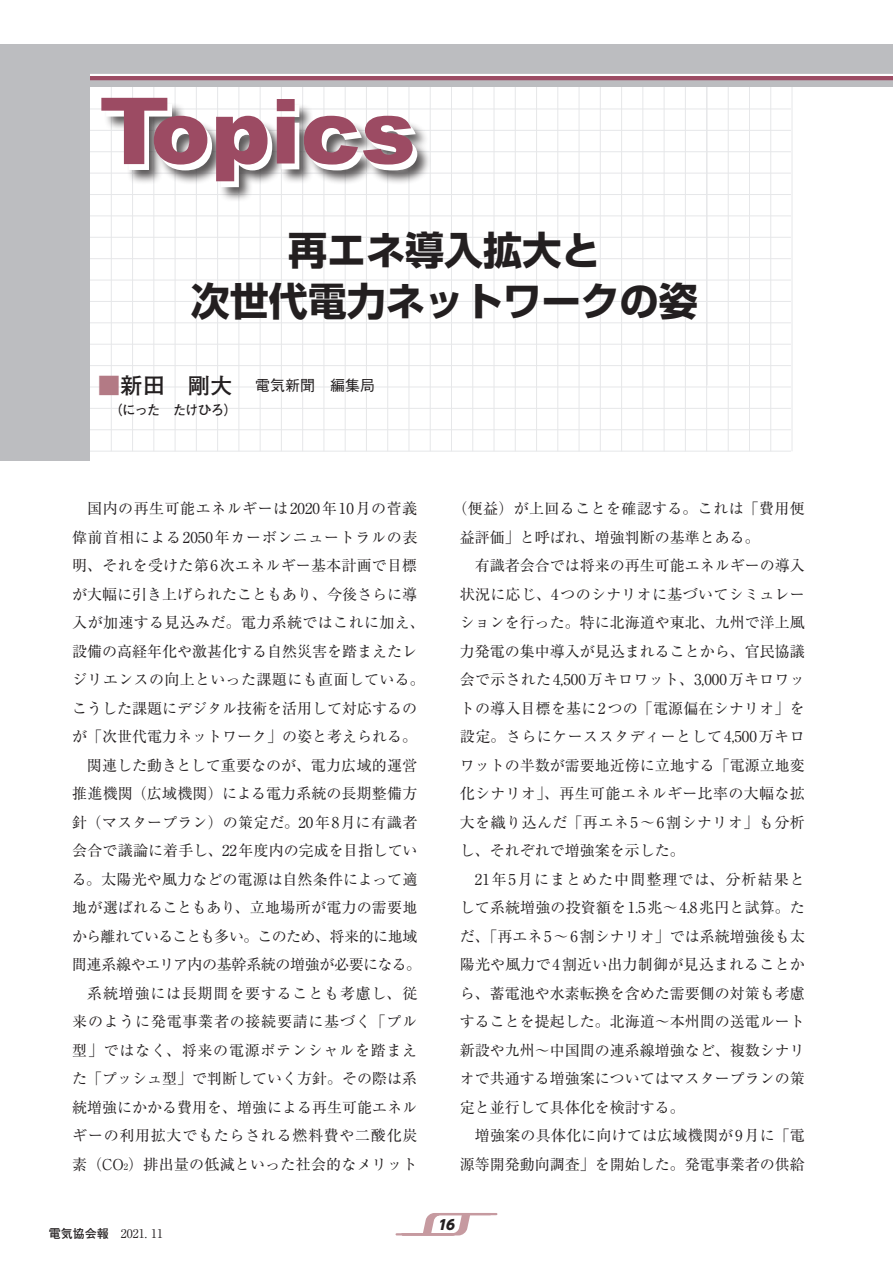
<style>
.page{position:relative;width:893px;height:1263px;background:#fff}
.page>*{position:absolute;margin:0;border:0;box-sizing:border-box;transform-origin:0 0}
.t1{font:700 39px/51px "Shin Go Pro";color:#231f20;text-align:center}
.t2{font:15px/28.5px "Ryumin Pro";letter-spacing:.01em;color:#231f20;text-align:justify}
.t3{font:500 15px "Gothic BBB Pro";color:#231f20}
.t4{font:700 13.5px "Futo Go B101 Pro";letter-spacing:-.08em;color:#231f20}
.t5{font:800 13.5px "UD Shin Go NT Pro";color:#231f20}
.t6{font:12px "Ryumin Pro";color:#231f20}
.s1{font-family:"Futo Go B101 Pro";font-weight:700;font-size:22.5px;color:#b37a85}
.s2{font-family:"Futo Go B101 Pro";font-weight:700;font-size:22.5px}
.s3{font-size:8.7px}
.s4{font-family:"Futo Go B101 Pro";font-weight:700}
</style>
<div class="page">
<hr style="left:89px;top:365px;width:702px;height:1px;background:#e6e7e9">
<hr style="left:89px;top:429px;width:702px;height:1px;background:#e6e7e9">
<hr style="left:111px;top:87px;width:1px;height:364px;background:#e6e7e9">
<hr style="left:132px;top:87px;width:1px;height:364px;background:#e6e7e9">
<hr style="left:153px;top:87px;width:1px;height:364px;background:#e6e7e9">
<hr style="left:175px;top:87px;width:1px;height:364px;background:#e6e7e9">
<hr style="left:196px;top:87px;width:1px;height:364px;background:#e6e7e9">
<hr style="left:217px;top:87px;width:1px;height:364px;background:#e6e7e9">
<hr style="left:238px;top:87px;width:1px;height:364px;background:#e6e7e9">
<hr style="left:260px;top:87px;width:1px;height:364px;background:#e6e7e9">
<hr style="left:281px;top:87px;width:1px;height:364px;background:#e6e7e9">
<hr style="left:302px;top:87px;width:1px;height:364px;background:#e6e7e9">
<hr style="left:324px;top:87px;width:1px;height:364px;background:#e6e7e9">
<hr style="left:345px;top:87px;width:1px;height:364px;background:#e6e7e9">
<hr style="left:366px;top:87px;width:1px;height:364px;background:#e6e7e9">
<hr style="left:387px;top:87px;width:1px;height:364px;background:#e6e7e9">
<hr style="left:409px;top:87px;width:1px;height:364px;background:#e6e7e9">
<hr style="left:430px;top:87px;width:1px;height:364px;background:#e6e7e9">
<hr style="left:451px;top:87px;width:1px;height:364px;background:#e6e7e9">
<hr style="left:472px;top:87px;width:1px;height:364px;background:#e6e7e9">
<hr style="left:494px;top:87px;width:1px;height:364px;background:#e6e7e9">
<hr style="left:515px;top:87px;width:1px;height:364px;background:#e6e7e9">
<hr style="left:536px;top:87px;width:1px;height:364px;background:#e6e7e9">
<hr style="left:89px;top:344px;width:702px;height:1px;background:#e6e7e9">
<hr style="left:89px;top:408px;width:702px;height:1px;background:#e6e7e9">
<hr style="left:89px;top:322px;width:702px;height:1px;background:#e6e7e9">
<hr style="left:89px;top:387px;width:702px;height:1px;background:#e6e7e9">
<hr style="left:89px;top:301px;width:702px;height:1px;background:#e6e7e9">
<hr style="left:89px;top:280px;width:702px;height:1px;background:#e6e7e9">
<hr style="left:89px;top:258px;width:702px;height:1px;background:#e6e7e9">
<hr style="left:89px;top:237px;width:702px;height:1px;background:#e6e7e9">
<hr style="left:89px;top:215px;width:702px;height:1px;background:#e6e7e9">
<hr style="left:89px;top:194px;width:702px;height:1px;background:#e6e7e9">
<hr style="left:89px;top:173px;width:702px;height:1px;background:#e6e7e9">
<hr style="left:89px;top:151px;width:702px;height:1px;background:#e6e7e9">
<hr style="left:89px;top:130px;width:702px;height:1px;background:#e6e7e9">
<hr style="left:89px;top:109px;width:702px;height:1px;background:#e6e7e9">
<hr style="left:89px;top:451px;width:702px;height:1px;background:#e6e7e9">
<hr style="left:557px;top:87px;width:1px;height:364px;background:#e6e7e9">
<hr style="left:707px;top:87px;width:1px;height:298px;background:#e6e7e9">
<hr style="left:579px;top:87px;width:1px;height:364px;background:#e6e7e9">
<hr style="left:728px;top:87px;width:1px;height:364px;background:#e6e7e9">
<hr style="left:600px;top:87px;width:1px;height:364px;background:#e6e7e9">
<hr style="left:749px;top:87px;width:1px;height:364px;background:#e6e7e9">
<hr style="left:621px;top:87px;width:1px;height:364px;background:#e6e7e9">
<hr style="left:770px;top:87px;width:1px;height:364px;background:#e6e7e9">
<hr style="left:642px;top:87px;width:1px;height:364px;background:#e6e7e9">
<hr style="left:792px;top:87px;width:1px;height:364px;background:#e6e7e9">
<hr style="left:664px;top:87px;width:1px;height:364px;background:#e6e7e9">
<hr style="left:685px;top:87px;width:1px;height:364px;background:#e6e7e9">
<hr style="left:706px;top:87px;width:1px;height:364px;background:#e6e7e9">
<div style="left:34px;top:44px;width:859px;height:43px;background:#bcbdc0"></div>
<svg style="left:395px;top:1213px;width:103px;height:23px"></svg>
<hr style="left:89px;top:76px;width:804px;height:4px;background:#9c4b63">
<hr style="left:89px;top:74px;width:804px;height:2px;background:#fff">
<div style="left:0;top:44px;width:89px;height:417px;background:#bcbdc0"></div>
<div style="left:104px;top:102px;width:328px;height:100px;background:#231f20;opacity:.75"></div>
<svg style="left:101px;top:98px;width:316px;height:89px"></svg>
<h1 class="t1" style="left:191px;top:220px;width:508px">再エネ導入拡大と<br>次世代電力ネットワークの姿</h1>
<p class="t3" style="left:98px;top:374px;width:279px"><span class="s1">■</span><span class="s2">新田　剛大</span> 電気新聞　編集局</p>
<p class="t4" style="left:109px;top:399px;width:130px">（にった　たけひろ）</p>
<p class="t2" style="left:72px;top:493px;width:354px;text-align:center">国内の再生可能エネルギーは2020年10月の菅義<br>偉前首相による2050年カーボンニュートラルの表明、それを受けた第6次エネルギー基本計画で目標が大幅に引き上げられたこともあり、今後さらに導入が加速する見込みだ。電力系統ではこれに加え、設備の高経年化や激甚化する自然災害を踏まえたレジリエンスの向上といった課題にも直面している。こうした課題にデジタル技術を活用して対応するのが「次世代電力ネットワーク」の姿と考えられる。関連した動きとして重要なのが、電力広域的運営<br>推進機関（広域機関）による電力系統の長期整備方針（マスタープラン）の策定だ。20年8月に有識者会合で議論に着手し、22年度内の完成を目指している。太陽光や風力などの電源は自然条件によって適地が選ばれることもあり、立地場所が電力の需要地から離れていることも多い。このため、将来的に地域間連系線やエリア内の基幹系統の増強が必要になる。系統増強には長期間を要することも考慮し、従<br>来のように発電事業者の接続要請に基づく「プル型」ではなく、将来の電源ポテンシャルを踏まえた「プッシュ型」で判断していく方針。その際は系統増強にかかる費用を、増強による再生可能エネルギーの利用拡大でもたらされる燃料費や二酸化炭素（CO<span class="s3">2</span>）排出量の低減といった社会的なメリット</p>
<p class="t2" style="left:460px;top:493px;width:346px;text-indent:-8px">（便益）が上回ることを確認する。これは「費用便益評価」と呼ばれ、増強判断の基準とある。</p>
<p class="t2" style="left:460px;top:550px;width:347px;text-indent:15px">有識者会合では将来の再生可能エネルギーの導入状況に応じ、4つのシナリオに基づいてシミュレーションを行った。特に北海道や東北、九州で洋上風力発電の集中導入が見込まれることから、官民協議会で示された4,500万キロワット、3,000万キロワットの導入目標を基に2つの「電源偏在シナリオ」を設定。さらにケーススタディーとして4,500万キロワットの半数が需要地近傍に立地する「電源立地変化シナリオ」、再生可能エネルギー比率の大幅な拡大を織り込んだ「再エネ5～6割シナリオ」も分析し、それぞれで増強案を示した。</p>
<p class="t2" style="left:460px;top:864px;width:346px;text-indent:15px">21年5月にまとめた中間整理では、分析結果として系統増強の投資額を1.5兆～4.8兆円と試算。ただ、「再エネ5～6割シナリオ」では系統増強後も太陽光や風力で4割近い出力制御が見込まれることから、蓄電池や水素転換を含めた需要側の対策も考慮することを提起した。北海道～本州間の送電ルート新設や九州～中国間の連系線増強など、複数シナリオで共通する増強案についてはマスタープランの策定と並行して具体化を検討する。</p>
<p class="t2" style="left:460px;top:1120px;width:347px;text-align:right">増強案の具体化に向けては広域機関が9月に「電源等開発動向調査」を開始した。発電事業者の供給</p>
<p class="t6" style="left:49px;top:1224px;width:116px"><span class="s4">電気協会報　</span>2021. 11</p>
<p class="t5" style="left:438px;top:1213px;width:18px">16</p>
</div>
